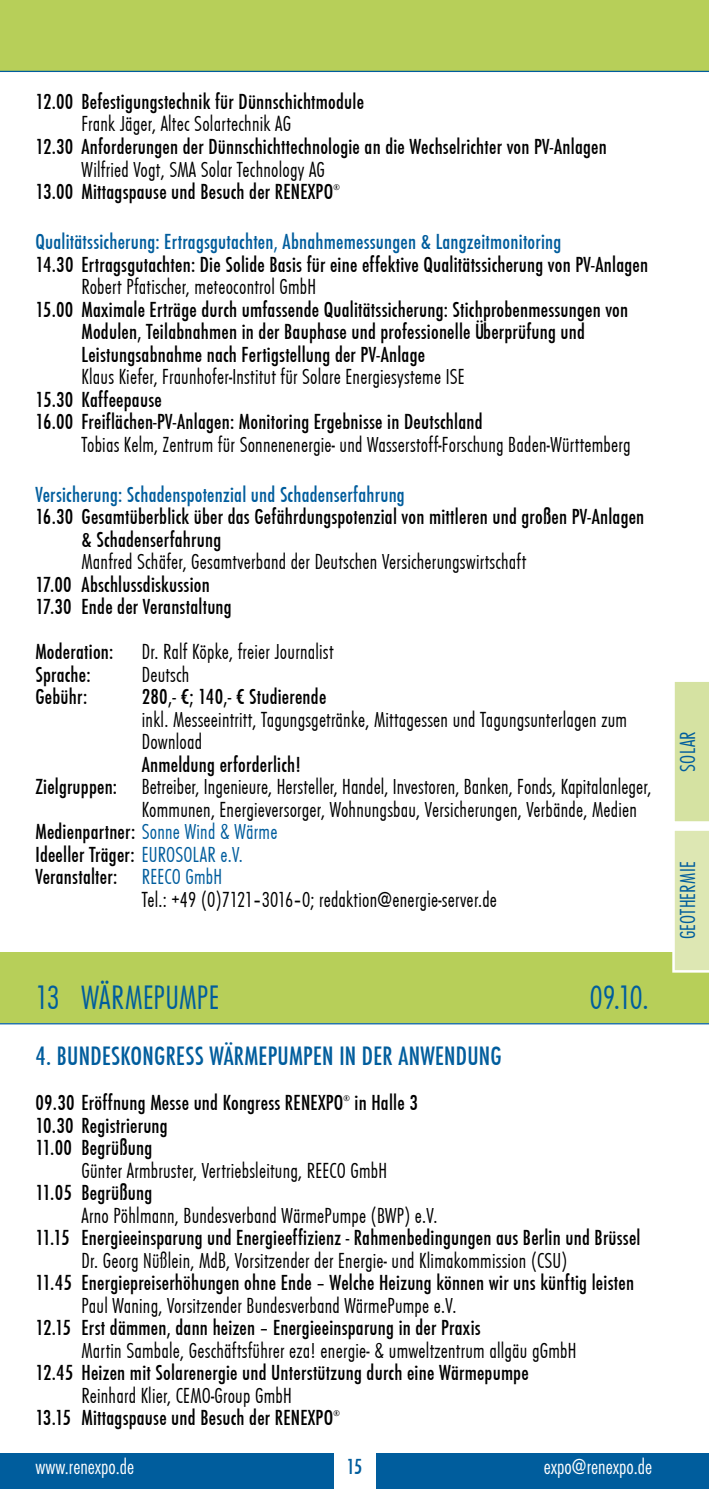
<style>
.page{position:relative;width:709px;height:1489px;background:#fff}
.page>*{position:absolute;margin:0;border:0;box-sizing:border-box;transform-origin:0 0}
.t1{font:35px "Futura T Lig Con";letter-spacing:.005em;color:#005d9d}
.t2{font:27.5px "Futura T Med Con";letter-spacing:.01em;color:#005d9d}
.t3{font:22.5px "Futura T Med Con";letter-spacing:.01em;color:#000}
.t4{font:22.5px/22.5px "Futura T Lig Con";letter-spacing:.01em;color:#000}
.t5{font:22.5px "Futura T Med Con";letter-spacing:.01em;color:#005d9d}
.t6{font:22.5px "Futura T Lig Con";letter-spacing:.01em;color:#005d9d}
.t7{font:22.5px "Futura TCE Lig Con";color:#fff}
.t8{font:8.5px "Futura T Med Con";color:#000}
.s1{font-family:"Futura T Med Con"}
.s2{font-family:"Futura T Med Con";color:#000}
.s3{font-family:"Futura T Lig Con";color:#005d9d}
</style>
<div class="page">
<div style="left:0;top:0;width:709px;height:71px;background:#b7cf59"></div>
<div style="left:0;top:1453px;width:333px;height:35px;background:#005d9d"></div>
<div style="left:376px;top:1453px;width:333px;height:35px;background:#005d9d"></div>
<hr style="left:0;top:71px;width:709px;height:1px;background:#005d9d">
<div style="left:0;top:952px;width:709px;height:71px;background:#b7cf59"></div>
<hr style="left:0;top:1023px;width:709px;height:1px;background:#005d9d">
<svg style="left:672px;top:682px;width:37px;height:290px"></svg>
<p class="t3" style="left:35px;top:89px;width:330px">12.00 Befestigungstechnik für Dünnschichtmodule</p>
<p class="t4" style="left:81px;top:113px;width:211px">Frank Jäger, Altec Solartechnik AG</p>
<p class="t3" style="left:35px;top:134px;width:573px">12.30 Anforderungen der Dünnschichttechnologie an die Wechselrichter von PV-Anlagen</p>
<p class="t4" style="left:81px;top:158px;width:245px">Wilfried Vogt, SMA Solar Technology AG</p>
<p class="t3" style="left:35px;top:179px;width:249px">13.00 Mittagspause und Besuch der RENEX</p>
<p class="t3" style="left:315px;top:179px;width:17px">PO</p>
<p class="t8" style="left:333px;top:182px;width:8px">®</p>
<p class="t5" style="left:35px;top:229px;width:527px">Qualitätssicherung: Ertragsgutachten, Abnahmemessungen &amp; Langzeitmonitoring</p>
<p class="t3" style="left:35px;top:252px;width:614px">14.30 Ertragsgutachten: Die Solide Basis für eine effektive Qualitätssicherung von PV-Anlagen</p>
<p class="t4" style="left:81px;top:276px;width:234px">Robert Pfatischer, meteocontrol GmbH</p>
<p class="t3" style="left:35px;top:297px;width:594px">15.00 Maximale Erträge durch umfassende Qualitätssicherung: Stichprobenmessungen von</p>
<p class="t3" style="left:81px;top:319px;width:505px">Modulen, Teilabnahmen in der Bauphase und professionelle Überprüfung und</p>
<p class="t3" style="left:82px;top:342px;width:345px">Leistungsabnahme nach Fertigstellung der PV-Anlage</p>
<p class="t4" style="left:35px;top:366px;width:431px">Klaus Kiefer, Fraunhofer-Institut für Solare Energiesysteme ISE</p>
<p class="t3" style="left:35px;top:387px;width:128px">15.30 Kaffeepause</p>
<p class="t3" style="left:35px;top:409px;width:448px">16.00 Freiflächen-PV-Anlagen: Monitoring Ergebnisse in Deutschland</p>
<p class="t4" style="left:82px;top:433px;width:550px">Tobias Kelm, Zentrum für Sonnenenergie- und Wasserstoff-Forschung Baden-Württemberg</p>
<p class="t5" style="left:35px;top:482px;width:371px">Versicherung: Schadenspotenzial und Schadenserfahrung</p>
<p class="t3" style="left:35px;top:504px;width:610px">16.30 Gesamtüberblick über das Gefährdungspotenzial von mittleren und großen PV-Anlagen</p>
<p class="t3" style="left:81px;top:527px;width:141px">&amp; Schadenserfahrung</p>
<p class="t4" style="left:35px;top:551px;width:30px">M</p>
<p class="t4" style="left:35px;top:551px;width:492px;text-indent:58px">anfred Schäfer, Gesamtverband der Deutschen Versicherungswirtschaft<br><span class="s1">17.00 Abschlussdiskussion<br>17.30 Ende der Veranstaltung</span></p>
<p class="t3" style="left:35px;top:639px;width:79px">Moderation:</p>
<p class="t4" style="left:142px;top:641px;width:193px">Dr. Ralf Köpke, freier Journalist</p>
<p class="t3" style="left:35px;top:662px;width:57px">Sprache:</p>
<p class="t4" style="left:142px;top:663px;width:49px">Deutsch</p>
<p class="t3" style="left:35px;top:684px;width:53px">Gebühr:</p>
<p class="t4" style="left:142px;top:686px;width:487px"><span class="s1">280,- €; 140,- € Studierende<br></span>inkl. Messeeintritt, Tagungsgetränke, Mittagessen und Tagungsunterlagen zum<br>Download</p>
<p class="t3" style="left:35px;top:752px;width:40px">A</p>
<p class="t3" style="left:150px;top:752px;width:152px">nmeldung erforderlich!</p>
<p class="t4" style="left:35px;top:776px;width:617px"><span class="s1">Zielgruppen:</span> Betreiber, Ingenieure, Hersteller, Handel, Investoren, Banken, Fonds, Kapitalanleger,</p>
<p class="t4" style="left:81px;top:798px;width:24px">K</p>
<p class="t4" style="left:149px;top:798px;width:489px">ommunen, Energieversorger, Wohnungsbau, Versicherungen, Verbände, Medien</p>
<p class="t6" style="left:35px;top:820px;width:243px"><span class="s2">Medienpartner:</span> Sonne Wind &amp; Wärme</p>
<p class="t3" style="left:35px;top:842px;width:209px">Ideeller Träger: <span class="s3">EUROSOLAR e.V.</span></p>
<p class="t3" style="left:35px;top:864px;width:186px">Veranstalter: <span class="s3">REECO GmbH</span></p>
<p class="t4" style="left:142px;top:888px;width:357px">Tel.: +49 (0)7121–3016–0; redaktion@energie-server.de</p>
<p class="t1" style="left:35px;top:978px;width:170px">13 Wärmepumpe</p>
<p class="t1" style="left:590px;top:978px;width:60px">09.10.</p>
<p class="t2" style="left:35px;top:1040px;width:244px">4. Bundeskongress Wärmepump</p>
<p class="t2" style="left:313px;top:1040px;width:188px">en in der Anwendung</p>
<p class="t3" style="left:35px;top:1090px;width:259px">09.30 Eröffnung Messe und Kongress RENEX</p>
<p class="t3" style="left:326px;top:1090px;width:17px">PO</p>
<p class="t8" style="left:343px;top:1093px;width:8px">®</p>
<p class="t3" style="left:354px;top:1090px;width:63px">in Halle 3</p>
<p class="t3" style="left:35px;top:1112px;width:134px">10.30 Registrierung</p>
<p class="t3" style="left:35px;top:1135px;width:118px">11.00 Begrüßung</p>
<p class="t4" style="left:81px;top:1159px;width:305px">Günter Armbruster, Vertriebsleitung, REECO GmbH</p>
<p class="t3" style="left:35px;top:1180px;width:118px">11.05 Begrüßung</p>
<p class="t4" style="left:81px;top:1204px;width:357px">Arno Pöhlmann, Bundesverband WärmePumpe (BWP) e.V.</p>
<p class="t3" style="left:35px;top:1225px;width:606px">11.15 Energieeinsparung und Energieeffizienz - Rahmenbedingungen aus Berlin und Brüssel</p>
<p class="t4" style="left:81px;top:1249px;width:487px">Dr. Georg Nüßlein, MdB, Vorsitzender der Energie- und Klimakommission (CSU)</p>
<p class="t3" style="left:35px;top:1270px;width:600px">11.45 Energiepreiserhöhungen ohne Ende – Welche Heizung können wir uns künftig leisten</p>
<p class="t4" style="left:81px;top:1294px;width:376px">Paul Waning, Vorsitzender Bundesverband WärmePumpe e.V.</p>
<p class="t3" style="left:35px;top:1315px;width:447px">12.15 Erst dämmen, dann heizen – Energieeinsparung in der Praxis</p>
<p class="t4" style="left:35px;top:1339px;width:30px">M</p>
<p class="t4" style="left:93px;top:1339px;width:482px">artin Sambale, Geschäftsführer eza! energie- &amp; umweltzentrum allgäu gGmbH</p>
<p class="t3" style="left:35px;top:1360px;width:495px">12.45 Heizen mit Solarenergie und Unterstützung durch eine Wärmepumpe</p>
<p class="t4" style="left:81px;top:1384px;width:209px">Reinhard Klier, CEMO-Group GmbH</p>
<p class="t3" style="left:35px;top:1405px;width:249px">13.15 Mittagspause und Besuch der RENEX</p>
<p class="t3" style="left:315px;top:1405px;width:17px">PO</p>
<p class="t8" style="left:333px;top:1408px;width:8px">®</p>
<p class="t7" style="left:35px;top:1453px;width:100px">www.renexpo.de</p>
<p class="t5" style="left:346px;top:1453px;width:17px">15</p>
<p class="t7" style="left:544px;top:1453px;width:110px">expo@renexpo.de</p>
<p class="t6" style="left:675px;top:771px;width:42px;rotate:-90deg">SOLAR</p>
<p class="t6" style="left:675px;top:939px;width:77px;rotate:-90deg">Geothermie</p>
</div>
